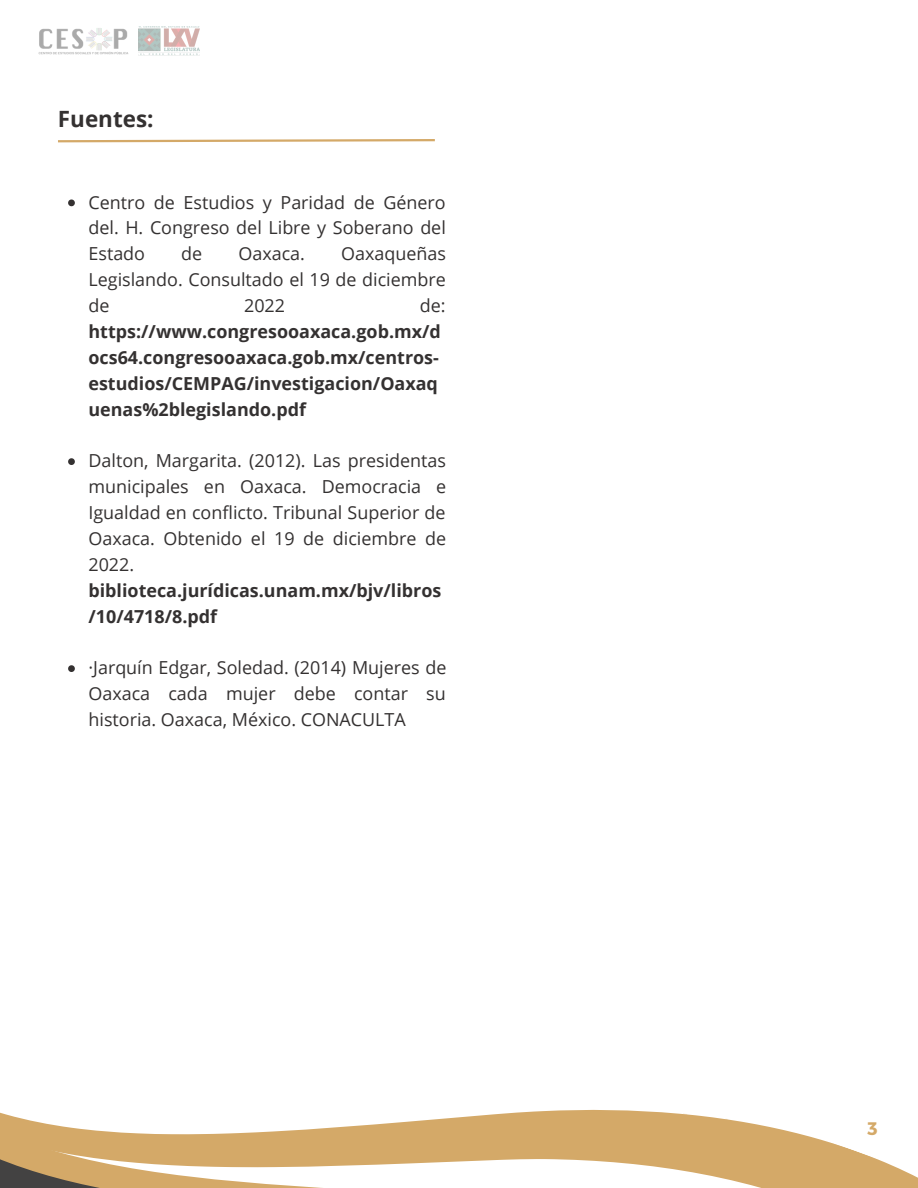
<style>
.page{position:relative;width:918px;height:1188px;background:#fff}
.page>*{position:absolute;margin:0;border:0;box-sizing:border-box;transform-origin:0 0}
.t1{font:700 22.5px "Open Sans";color:#343131}
.t2{font:700 18.15px "Montserrat";color:#d4a968}
.t3{font:18px/25.8px "Open Sans";color:#343131;text-align:justify}
.t4{font:700 18px/25.8px "Open Sans";color:#343131}
</style>
<div class="page">
<svg style="left:0;top:1109px;width:889px;height:79px;fill:#d4a968"></svg>
<img style="left:38px;top:28px;width:91px;height:27px">
<img style="left:138px;top:26px;width:61px;height:30px">
<svg style="left:58px;top:139px;width:377px;height:4px"></svg>
<svg style="left:68px;top:200px;width:7px;height:6px"></svg>
<svg style="left:68px;top:458px;width:7px;height:7px"></svg>
<svg style="left:68px;top:665px;width:7px;height:7px"></svg>
<p class="t1" style="left:58px;top:103px;width:97px">Fuentes:</p>
<p class="t3" style="left:88px;top:189px;width:359px">Centro de Estudios y Paridad de Género del. H. Congreso del Libre y Soberano del Estado</p>
<p class="t3" style="left:181px;top:240px;width:23px">de</p>
<p class="t3" style="left:238px;top:240px;width:68px">Oaxaca.</p>
<p class="t3" style="left:88px;top:240px;width:359px;text-indent:253px">Oaxaqueñas Legislando. Consultado el 19 de diciembre de</p>
<p class="t3" style="left:244px;top:292px;width:43px">2022</p>
<p class="t3" style="left:420px;top:292px;width:27px">de:</p>
<p class="t4" style="left:88px;top:318px;width:354px">https://www.congresooaxaca.gob.mx/d ocs64.congresooaxaca.gob.mx/centros&shy;estudios/CEMPAG/investigacion/Oaxaq uenas%2blegislando.pdf</p>
<p class="t3" style="left:88px;top:447px;width:359px">Dalton, Margarita. (2012). Las presidentas municipales en Oaxaca. Democracia e Igualdad en conflicto. Tribunal Superior de Oaxaca. Obtenido el 19 de diciembre de 2022.</p>
<p class="t4" style="left:88px;top:577px;width:354px">biblioteca.jurídicas.unam.mx/bjv/libros /10/4718/8.pdf</p>
<p class="t3" style="left:88px;top:654px;width:360px">·Jarquín Edgar, Soledad. (2014) Mujeres de Oaxaca cada mujer debe contar su historia. Oaxaca, México. CONACULTA</p>
<p class="t2" style="left:867px;top:1117px;width:12px">3</p>
</div>
